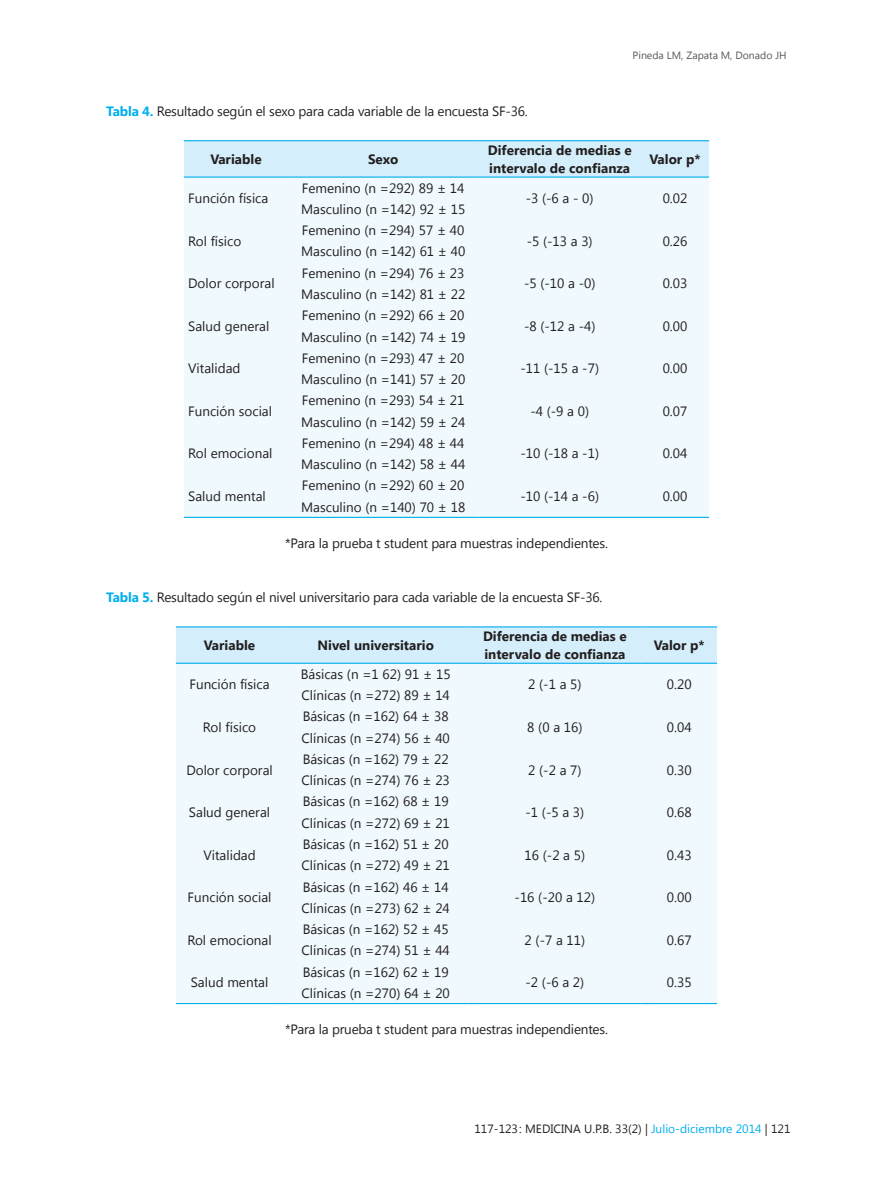
<style>
.page{position:relative;width:893px;height:1191px;background:#fff}
.page>*{position:absolute;margin:0;border:0;box-sizing:border-box;transform-origin:0 0}
._9_texto_tabla{font:13.5px "Segoe UI";color:#231f20}
._9_texto_tabla-2{font:700 13.5px/18px "Segoe UI";color:#231f20}
._2_corrido{font:12px "Segoe UI";color:#231f20}
.t1{font:10.5px "Segoe UI";color:#57585a}
.s1{font-weight:700;color:#00aeef}
.s2{color:#00aeef}
</style>
<div class="page">
<div style="left:184px;top:141px;width:525px;height:35px;background:#d4effb"></div>
<div style="left:184px;top:178px;width:525px;height:339px;background:#f0f9fd"></div>
<hr style="left:184px;top:140px;width:104px;height:1px;background:#00aeef">
<hr style="left:288px;top:140px;width:190px;height:1px;background:#00aeef">
<hr style="left:478px;top:140px;width:163px;height:1px;background:#00aeef">
<hr style="left:641px;top:140px;width:68px;height:1px;background:#00aeef">
<hr style="left:184px;top:176px;width:104px;height:2px;background:#00aeef">
<hr style="left:288px;top:176px;width:190px;height:2px;background:#00aeef">
<hr style="left:478px;top:176px;width:163px;height:2px;background:#00aeef">
<hr style="left:641px;top:176px;width:68px;height:2px;background:#00aeef">
<hr style="left:184px;top:517px;width:104px;height:1px;background:#00aeef">
<hr style="left:478px;top:517px;width:163px;height:1px;background:#00aeef">
<hr style="left:641px;top:517px;width:68px;height:1px;background:#00aeef">
<hr style="left:288px;top:517px;width:190px;height:1px;background:#00aeef">
<div style="left:176px;top:627px;width:541px;height:35px;background:#d4effb"></div>
<div style="left:176px;top:664px;width:541px;height:339px;background:#f0f9fd"></div>
<hr style="left:176px;top:626px;width:107px;height:1px;background:#00aeef">
<hr style="left:283px;top:626px;width:185px;height:1px;background:#00aeef">
<hr style="left:468px;top:626px;width:174px;height:1px;background:#00aeef">
<hr style="left:642px;top:626px;width:75px;height:1px;background:#00aeef">
<hr style="left:176px;top:662px;width:107px;height:2px;background:#00aeef">
<hr style="left:283px;top:662px;width:185px;height:2px;background:#00aeef">
<hr style="left:468px;top:662px;width:174px;height:2px;background:#00aeef">
<hr style="left:642px;top:662px;width:75px;height:2px;background:#00aeef">
<hr style="left:176px;top:1003px;width:107px;height:1px;background:#00aeef">
<hr style="left:468px;top:1003px;width:174px;height:1px;background:#00aeef">
<hr style="left:642px;top:1003px;width:75px;height:1px;background:#00aeef">
<hr style="left:283px;top:1003px;width:185px;height:1px;background:#00aeef">
<p class="t1" style="left:633px;top:48px;width:156px">Pineda LM, Zapata M, Donado JH</p>
<p class="_9_texto_tabla" style="left:106px;top:102px;width:423px"><span class="s1">Tabla 4.</span> Resultado según el sexo para cada variable de la encuesta SF-36.</p>
<p class="_9_texto_tabla-2" style="left:210px;top:149px;width:53px">Variable</p>
<p class="_9_texto_tabla-2" style="left:368px;top:149px;width:32px">Sexo</p>
<p class="_9_texto_tabla-2" style="left:488px;top:140px;width:145px">Diferencia de medias e intervalo de confianza</p>
<p class="_9_texto_tabla-2" style="left:650px;top:149px;width:52px">Valor p*</p>
<p class="_9_texto_tabla" style="left:188px;top:189px;width:82px">Función física</p>
<p class="_9_texto_tabla" style="left:302px;top:178px;width:164px">Femenino (n =292) 89 ± 14</p>
<p class="_9_texto_tabla" style="left:526px;top:189px;width:69px">-3 (-6 a - 0)</p>
<p class="_9_texto_tabla" style="left:663px;top:189px;width:26px">0.02</p>
<p class="_9_texto_tabla" style="left:301px;top:200px;width:166px">Masculino (n =142) 92 ± 15</p>
<p class="_9_texto_tabla" style="left:188px;top:232px;width:55px">Rol físico</p>
<p class="_9_texto_tabla" style="left:302px;top:221px;width:164px">Femenino (n =294) 57 ± 40</p>
<p class="_9_texto_tabla" style="left:301px;top:242px;width:166px">Masculino (n =142) 61 ± 40</p>
<p class="_9_texto_tabla" style="left:527px;top:232px;width:68px">-5 (-13 a 3)</p>
<p class="_9_texto_tabla" style="left:663px;top:232px;width:26px">0.26</p>
<p class="_9_texto_tabla" style="left:188px;top:274px;width:88px">Dolor corporal</p>
<p class="_9_texto_tabla" style="left:302px;top:263px;width:164px">Femenino (n =294) 76 ± 23</p>
<p class="_9_texto_tabla" style="left:301px;top:285px;width:166px">Masculino (n =142) 81 ± 22</p>
<p class="_9_texto_tabla" style="left:524px;top:274px;width:73px">-5 (-10 a -0)</p>
<p class="_9_texto_tabla" style="left:663px;top:274px;width:26px">0.03</p>
<p class="_9_texto_tabla" style="left:188px;top:317px;width:83px">Salud general</p>
<p class="_9_texto_tabla" style="left:302px;top:306px;width:164px">Femenino (n =292) 66 ± 20</p>
<p class="_9_texto_tabla" style="left:301px;top:327px;width:166px">Masculino (n =142) 74 ± 19</p>
<p class="_9_texto_tabla" style="left:524px;top:317px;width:73px">-8 (-12 a -4)</p>
<p class="_9_texto_tabla" style="left:663px;top:317px;width:26px">0.00</p>
<p class="_9_texto_tabla" style="left:188px;top:359px;width:54px">Vitalidad</p>
<p class="_9_texto_tabla" style="left:302px;top:348px;width:164px">Femenino (n =293) 47 ± 20</p>
<p class="_9_texto_tabla" style="left:301px;top:370px;width:166px">Masculino (n =141) 57 ± 20</p>
<p class="_9_texto_tabla" style="left:520px;top:359px;width:80px">-11 (-15 a -7)</p>
<p class="_9_texto_tabla" style="left:663px;top:359px;width:26px">0.00</p>
<p class="_9_texto_tabla" style="left:188px;top:402px;width:85px">Función social</p>
<p class="_9_texto_tabla" style="left:302px;top:391px;width:164px">Femenino (n =293) 54 ± 21</p>
<p class="_9_texto_tabla" style="left:301px;top:412px;width:166px">Masculino (n =142) 59 ± 24</p>
<p class="_9_texto_tabla" style="left:530px;top:402px;width:60px">-4 (-9 a 0)</p>
<p class="_9_texto_tabla" style="left:663px;top:402px;width:26px">0.07</p>
<p class="_9_texto_tabla" style="left:188px;top:444px;width:86px">Rol emocional</p>
<p class="_9_texto_tabla" style="left:302px;top:434px;width:164px">Femenino (n =294) 48 ± 44</p>
<p class="_9_texto_tabla" style="left:301px;top:455px;width:166px">Masculino (n =142) 58 ± 44</p>
<p class="_9_texto_tabla" style="left:520px;top:444px;width:80px">-10 (-18 a -1)</p>
<p class="_9_texto_tabla" style="left:663px;top:444px;width:26px">0.04</p>
<p class="_9_texto_tabla" style="left:188px;top:487px;width:79px">Salud mental</p>
<p class="_9_texto_tabla" style="left:302px;top:476px;width:164px">Femenino (n =292) 60 ± 20</p>
<p class="_9_texto_tabla" style="left:520px;top:487px;width:80px">-10 (-14 a -6)</p>
<p class="_9_texto_tabla" style="left:663px;top:487px;width:26px">0.00</p>
<p class="_9_texto_tabla" style="left:301px;top:497px;width:166px">Masculino (n =140) 70 ± 18</p>
<p class="_9_texto_tabla" style="left:285px;top:534px;width:324px">*Para la prueba t student para muestras independientes.</p>
<p class="_9_texto_tabla" style="left:106px;top:588px;width:498px"><span class="s1">Tabla 5.</span> Resultado según el nivel universitario para cada variable de la encuesta SF-36.</p>
<p class="_9_texto_tabla-2" style="left:204px;top:635px;width:53px">Variable</p>
<p class="_9_texto_tabla-2" style="left:317px;top:635px;width:118px">Nivel universitario</p>
<p class="_9_texto_tabla-2" style="left:483px;top:626px;width:145px">Diferencia de medias e intervalo de confianza</p>
<p class="_9_texto_tabla-2" style="left:654px;top:635px;width:52px">Valor p*</p>
<p class="_9_texto_tabla" style="left:189px;top:675px;width:82px">Función física</p>
<p class="_9_texto_tabla" style="left:301px;top:664px;width:151px">Básicas (n =1 62) 91 ± 15</p>
<p class="_9_texto_tabla" style="left:528px;top:675px;width:55px">2 (-1 a 5)</p>
<p class="_9_texto_tabla" style="left:667px;top:675px;width:26px">0.20</p>
<p class="_9_texto_tabla" style="left:302px;top:686px;width:150px">Clínicas (n =272) 89 ± 14</p>
<p class="_9_texto_tabla" style="left:203px;top:718px;width:55px">Rol físico</p>
<p class="_9_texto_tabla" style="left:303px;top:707px;width:148px">Básicas (n =162) 64 ± 38</p>
<p class="_9_texto_tabla" style="left:302px;top:728px;width:150px">Clínicas (n =274) 56 ± 40</p>
<p class="_9_texto_tabla" style="left:527px;top:718px;width:57px">8 (0 a 16)</p>
<p class="_9_texto_tabla" style="left:667px;top:718px;width:26px">0.04</p>
<p class="_9_texto_tabla" style="left:186px;top:760px;width:88px">Dolor corporal</p>
<p class="_9_texto_tabla" style="left:303px;top:749px;width:148px">Básicas (n =162) 79 ± 22</p>
<p class="_9_texto_tabla" style="left:302px;top:771px;width:150px">Clínicas (n =274) 76 ± 23</p>
<p class="_9_texto_tabla" style="left:528px;top:760px;width:55px">2 (-2 a 7)</p>
<p class="_9_texto_tabla" style="left:667px;top:760px;width:26px">0.30</p>
<p class="_9_texto_tabla" style="left:189px;top:803px;width:83px">Salud general</p>
<p class="_9_texto_tabla" style="left:303px;top:792px;width:148px">Básicas (n =162) 68 ± 19</p>
<p class="_9_texto_tabla" style="left:302px;top:813px;width:150px">Clínicas (n =272) 69 ± 21</p>
<p class="_9_texto_tabla" style="left:526px;top:803px;width:60px">-1 (-5 a 3)</p>
<p class="_9_texto_tabla" style="left:667px;top:803px;width:26px">0.68</p>
<p class="_9_texto_tabla" style="left:203px;top:845px;width:54px">Vitalidad</p>
<p class="_9_texto_tabla" style="left:303px;top:834px;width:148px">Básicas (n =162) 51 ± 20</p>
<p class="_9_texto_tabla" style="left:302px;top:856px;width:150px">Clínicas (n =272) 49 ± 21</p>
<p class="_9_texto_tabla" style="left:525px;top:845px;width:62px">16 (-2 a 5)</p>
<p class="_9_texto_tabla" style="left:667px;top:845px;width:26px">0.43</p>
<p class="_9_texto_tabla" style="left:188px;top:888px;width:85px">Función social</p>
<p class="_9_texto_tabla" style="left:303px;top:877px;width:148px">Básicas (n =162) 46 ± 14</p>
<p class="_9_texto_tabla" style="left:302px;top:898px;width:150px">Clínicas (n =273) 62 ± 24</p>
<p class="_9_texto_tabla" style="left:515px;top:888px;width:82px">-16 (-20 a 12)</p>
<p class="_9_texto_tabla" style="left:667px;top:888px;width:26px">0.00</p>
<p class="_9_texto_tabla" style="left:187px;top:930px;width:86px">Rol emocional</p>
<p class="_9_texto_tabla" style="left:303px;top:920px;width:148px">Básicas (n =162) 52 ± 45</p>
<p class="_9_texto_tabla" style="left:302px;top:941px;width:150px">Clínicas (n =274) 51 ± 44</p>
<p class="_9_texto_tabla" style="left:525px;top:930px;width:62px">2 (-7 a 11)</p>
<p class="_9_texto_tabla" style="left:667px;top:930px;width:26px">0.67</p>
<p class="_9_texto_tabla" style="left:191px;top:973px;width:79px">Salud mental</p>
<p class="_9_texto_tabla" style="left:303px;top:962px;width:148px">Básicas (n =162) 62 ± 19</p>
<p class="_9_texto_tabla" style="left:526px;top:973px;width:60px">-2 (-6 a 2)</p>
<p class="_9_texto_tabla" style="left:667px;top:973px;width:26px">0.35</p>
<p class="_9_texto_tabla" style="left:302px;top:983px;width:150px">Clínicas (n =270) 64 ± 20</p>
<p class="_9_texto_tabla" style="left:285px;top:1020px;width:324px">*Para la prueba t student para muestras independientes.</p>
<p class="_2_corrido" style="left:474px;top:1120px;width:317px">117-123: MEDICINA U.P.B. 33(2) | <span class="s2">Julio-diciembre 2014</span> | 121</p>
</div>
